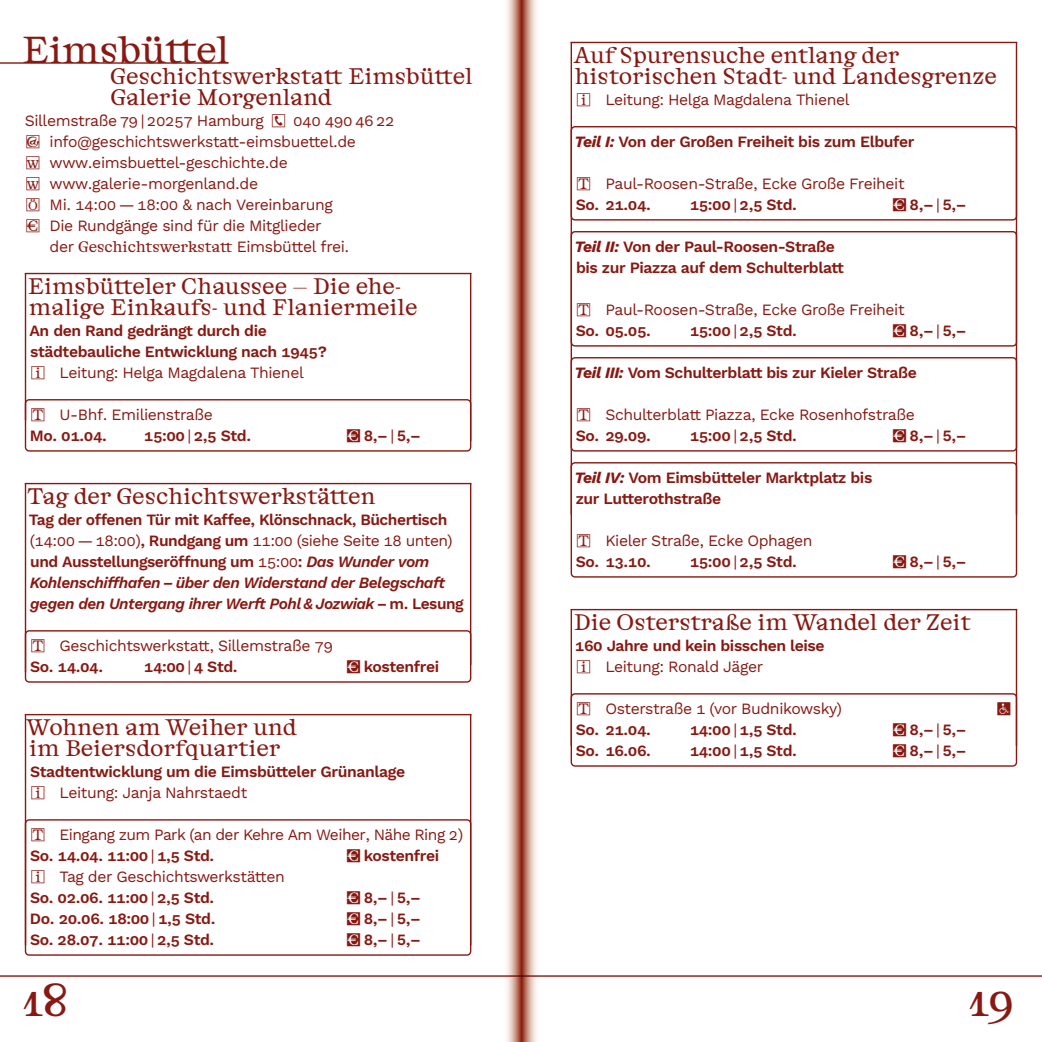
<style>
.page{position:relative;width:1042px;height:1042px;background:#fff}
.page>*{position:absolute;margin:0;border:0;box-sizing:border-box;transform-origin:0 0}
.t1{font:43.75px "Nordic Pavilion";color:#881912}
.t2{font:35px "Nordic Pavilion";letter-spacing:-.045em;color:#881912}
.t3{font:21px/21px "Nordic Pavilion";letter-spacing:-.025em;color:#881912}
.t4{font:600 15.75px/21px "Work Sans";letter-spacing:-.025em;color:#881912}
.t5{font:15.75px/21px "Work Sans";letter-spacing:-.025em;color:#881912}
.t6{font:italic 600 15.75px/21px "Work Sans";letter-spacing:-.03em;color:#881912}
.t7{font:14.17px "Nordic Pavilion";letter-spacing:-.045em;color:#881912}
.s1{font-family:"Work Sans";font-size:15.75px}
.s2{font-weight:400}
.s3{font-style:normal}
.s4{font-weight:400;font-style:normal}
.s5{font-weight:600}
.s6{font-weight:700;font-style:italic}
</style>
<div class="page">
<hr style="left:0;top:975px;width:1042px;height:2px;background:#881912">
<hr style="left:570px;top:42px;width:447px;height:1px;background:#881912">
<hr style="left:570px;top:609px;width:447px;height:1px;background:#881912">
<hr style="left:25px;top:273px;width:446px;height:1px;background:#881912">
<hr style="left:25px;top:483px;width:446px;height:1px;background:#881912">
<hr style="left:25px;top:714px;width:446px;height:1px;background:#881912">
<div style="left:25px;top:399px;width:446px;height:53px;border:1px solid #881912;border-radius:4px"></div>
<div style="left:25px;top:630px;width:446px;height:53px;border:1px solid #881912;border-radius:4px"></div>
<hr style="left:25px;top:273px;width:1px;height:147px;background:#881912">
<hr style="left:25px;top:483px;width:1px;height:189px;background:#881912">
<hr style="left:470px;top:273px;width:1px;height:168px;background:#881912">
<hr style="left:470px;top:483px;width:1px;height:182px;background:#881912">
<div style="left:25px;top:819px;width:446px;height:137px;border:1px solid #881912;border-radius:4px"></div>
<div style="left:570px;top:693px;width:447px;height:74px;border:1px solid #881912;border-radius:4px"></div>
<hr style="left:25px;top:714px;width:1px;height:231px;background:#881912">
<hr style="left:570px;top:609px;width:2px;height:136px;background:#881912">
<hr style="left:470px;top:714px;width:1px;height:231px;background:#881912">
<hr style="left:1016px;top:609px;width:1px;height:136px;background:#881912">
<div style="left:570px;top:126px;width:447px;height:95px;border:1px solid #881912;border-radius:4px"></div>
<div style="left:570px;top:231px;width:447px;height:116px;border:1px solid #881912;border-radius:4px"></div>
<div style="left:570px;top:357px;width:447px;height:94px;border:1px solid #881912;border-radius:4px"></div>
<div style="left:570px;top:462px;width:447px;height:115px;border:1px solid #881912;border-radius:4px"></div>
<hr style="left:570px;top:42px;width:2px;height:473px;background:#881912">
<hr style="left:1016px;top:42px;width:1px;height:473px;background:#881912">
<hr style="left:0;top:62px;width:228px;height:2px;background:#881912">
<svg style="left:501px;top:0;width:40px;height:1042px"></svg>
<h2 class="t2" style="left:22px;top:29px;width:210px">Eimsbüttel</h2>
<h3 class="t3" style="left:110px;top:66px;width:364px">Geschichtswerkstatt Eimsbüttel<br>Galerie Morgenland</h3>
<p class="t5" style="left:25px;top:109px;width:241px">Sillemstraße 79 | 20257 Hamburg</p>
<p class="t5" style="left:50px;top:109px;width:347px;text-indent:243px">040 490 46 22 info@geschichtswerkstatt-eimsbuettel.de www.eimsbuettel-geschichte.de www.galerie-morgenland.de<br>Mi. 14:00 — 18:00 &amp; nach Vereinbarung<br>Die Rundgänge sind für die Mitglieder</p>
<p class="t7" style="left:50px;top:238px;width:301px"><span class="s1">der</span> Geschichtswerkstatt <span class="s1">Eimsbüttel frei.</span></p>
<h3 class="t3" style="left:28px;top:276px;width:391px">Eimsbütteler Chaussee – Die ehe&shy;malige Einkaufs- und Flaniermeile</h3>
<p class="t4" style="left:29px;top:319px;width:299px">An den Rand gedrängt durch die städtebauliche Entwicklung nach 1945?</p>
<p class="t5" style="left:60px;top:361px;width:246px">Leitung: Helga Magdalena Thienel</p>
<p class="t5" style="left:60px;top:403px;width:155px">U-Bhf. Emilienstraße</p>
<p class="t4" style="left:30px;top:424px;width:78px">Mo. 01.04.</p>
<p class="t4" style="left:144px;top:424px;width:109px">15:00 <span class="s2">|</span> 2,5 Std.</p>
<p class="t4" style="left:364px;top:424px;width:59px">8,– <span class="s2">|</span> 5,–</p>
<h3 class="t3" style="left:28px;top:486px;width:350px">Tag der Geschichtswerkstätten</h3>
<p class="t6" style="left:29px;top:508px;width:436px"><span class="s3">Tag der offenen Tür mit Kaffee, Klönschnack, Büchertisch </span><span class="s4">(14:00 — 18:00)</span><span class="s3">, Rundgang um</span> <span class="s4">11:00 (siehe Seite 18 unten) </span><span class="s3">und Ausstellungseröffnung um</span> <span class="s4">15:00</span><span class="s3">:</span> Das Wunder vom Kohlenschiffhafen – über den Widerstand der Belegschaft gegen den Untergang ihrer Werft Pohl &amp; Jozwiak <span class="s3">– m. Lesung</span></p>
<p class="t5" style="left:60px;top:634px;width:275px">Geschichtswerkstatt, Sillemstraße 79</p>
<p class="t4" style="left:30px;top:655px;width:75px">So. 14.04.</p>
<p class="t4" style="left:144px;top:655px;width:95px">14:00 <span class="s2">|</span> 4 Std.</p>
<p class="t4" style="left:364px;top:655px;width:77px">kostenfrei</p>
<h3 class="t3" style="left:26px;top:717px;width:272px">Wohnen am Weiher und im Beiersdorfquartier</h3>
<p class="t4" style="left:30px;top:760px;width:377px">Stadtentwicklung um die Eimsbütteler Grünanlage</p>
<p class="t5" style="left:60px;top:781px;width:189px">Leitung: Janja Nahrstaedt</p>
<p class="t5" style="left:30px;top:823px;width:435px;text-indent:30px">Eingang zum Park (an der Kehre Am Weiher, Nähe Ring 2)<br><span class="s5">So. 14.04. 11:00</span> | <span class="s5">1,5 Std.</span></p>
<p class="t4" style="left:364px;top:844px;width:77px">kostenfrei</p>
<p class="t5" style="left:30px;top:865px;width:256px;text-indent:29px">Tag der Geschichtswerkstätten<br><span class="s5">So. 02.06. 11:00</span> | <span class="s5">2,5 Std.</span></p>
<p class="t4" style="left:364px;top:886px;width:59px">8,– <span class="s2">|</span> 5,–</p>
<p class="t4" style="left:30px;top:907px;width:187px">Do. 20.06. 18:00 <span class="s2">|</span> 1,5 Std.</p>
<p class="t4" style="left:364px;top:907px;width:59px">8,– <span class="s2">|</span> 5,–</p>
<p class="t4" style="left:30px;top:928px;width:186px">So. 28.07. 11:00 <span class="s2">|</span> 2,5 Std.</p>
<p class="t4" style="left:364px;top:928px;width:59px">8,– <span class="s2">|</span> 5,–</p>
<h3 class="t3" style="left:574px;top:45px;width:425px">Auf Spurensuche entlang der historischen Stadt- und Landesgrenze</h3>
<p class="t5" style="left:605px;top:88px;width:246px">Leitung: Helga Magdalena Thienel</p>
<p class="t4" style="left:574px;top:130px;width:341px"><span class="s6">Teil I:</span> Von der Großen Freiheit bis zum Elbufer</p>
<p class="t5" style="left:605px;top:172px;width:301px">Paul-Roosen-Straße, Ecke Große Freiheit</p>
<p class="t4" style="left:576px;top:193px;width:77px">So. 21.04.</p>
<p class="t4" style="left:690px;top:193px;width:109px">15:00 <span class="s2">|</span> 2,5 Std.</p>
<p class="t4" style="left:909px;top:193px;width:59px">8,– <span class="s2">|</span> 5,–</p>
<p class="t4" style="left:574px;top:235px;width:271px"><span class="s6">Teil II:</span> Von der Paul-Roosen-Straße bis zur Piazza auf dem Schulterblatt</p>
<p class="t5" style="left:605px;top:298px;width:301px">Paul-Roosen-Straße, Ecke Große Freiheit</p>
<p class="t4" style="left:576px;top:319px;width:77px">So. 05.05.</p>
<p class="t4" style="left:690px;top:319px;width:109px">15:00 <span class="s2">|</span> 2,5 Std.</p>
<p class="t4" style="left:909px;top:319px;width:59px">8,– <span class="s2">|</span> 5,–</p>
<p class="t4" style="left:574px;top:361px;width:344px"><span class="s6">Teil III:</span> Vom Schulterblatt bis zur Kieler Straße</p>
<p class="t5" style="left:605px;top:403px;width:311px">Schulterblatt Piazza, Ecke Rosenhofstraße</p>
<p class="t4" style="left:576px;top:424px;width:77px">So. 29.09.</p>
<p class="t4" style="left:690px;top:424px;width:109px">15:00 <span class="s2">|</span> 2,5 Std.</p>
<p class="t4" style="left:909px;top:424px;width:59px">8,– <span class="s2">|</span> 5,–</p>
<p class="t4" style="left:574px;top:466px;width:299px"><span class="s6">Teil IV:</span> Vom Eimsbütteler Marktplatz bis zur Lutterothstraße</p>
<p class="t5" style="left:605px;top:529px;width:209px">Kieler Straße, Ecke Ophagen</p>
<p class="t4" style="left:576px;top:550px;width:77px">So. 13.10.</p>
<p class="t4" style="left:690px;top:550px;width:109px">15:00 <span class="s2">|</span> 2,5 Std.</p>
<p class="t4" style="left:909px;top:550px;width:59px">8,– <span class="s2">|</span> 5,–</p>
<h3 class="t3" style="left:574px;top:612px;width:399px">Die Osterstraße im Wandel der Zeit</h3>
<p class="t4" style="left:575px;top:634px;width:251px">160 Jahre und kein bisschen leise</p>
<p class="t5" style="left:605px;top:655px;width:159px">Leitung: Ronald Jäger</p>
<p class="t5" style="left:605px;top:697px;width:238px">Osterstraße 1 (vor Budnikowsky)</p>
<p class="t4" style="left:576px;top:718px;width:77px">So. 21.04.</p>
<p class="t4" style="left:690px;top:718px;width:109px">14:00 <span class="s2">|</span> 1,5 Std.</p>
<p class="t4" style="left:909px;top:718px;width:59px">8,– <span class="s2">|</span> 5,–</p>
<p class="t4" style="left:576px;top:739px;width:77px">So. 16.06.</p>
<p class="t4" style="left:690px;top:739px;width:109px">14:00 <span class="s2">|</span> 1,5 Std.</p>
<p class="t4" style="left:909px;top:739px;width:59px">8,– <span class="s2">|</span> 5,–</p>
<h1 class="t1" style="left:22px;top:973px;width:47px">18</h1>
<h1 class="t1" style="left:968px;top:973px;width:47px">19</h1>
</div>
